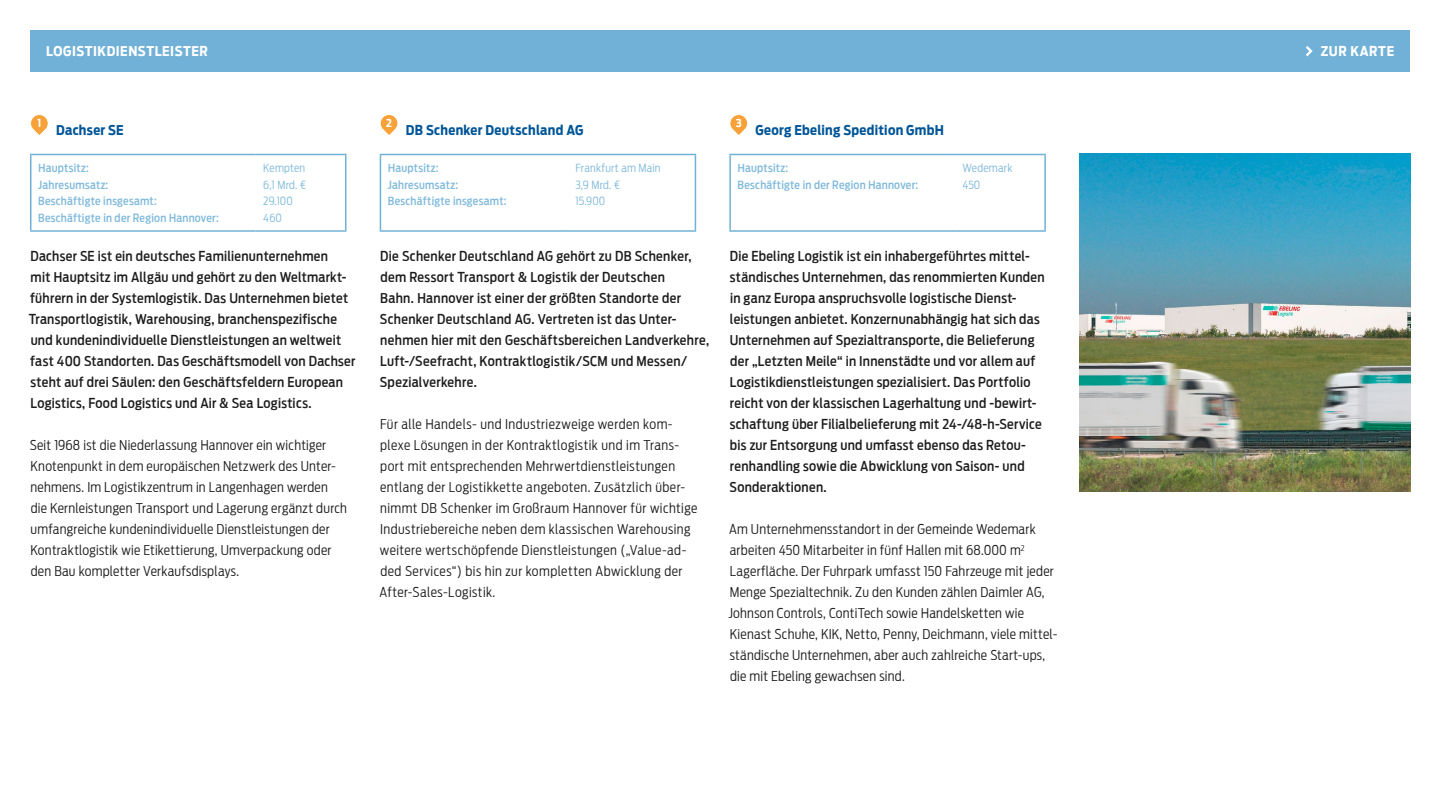
<style>
.page{position:relative;width:1440px;height:810px;background:#fff}
.page>*{position:absolute;margin:0;border:0;box-sizing:border-box;transform-origin:0 0}
.Fließtext{font:500 13.5px/21px "Antenna Cond";letter-spacing:.02em;color:#1c1c1c}
.Fließtext-2{font:300 13.5px/21px "Antenna Cond";letter-spacing:.02em;color:#1c1c1c}
.Headline_Unternehmen{font:700 13.5px "Antenna Cond";letter-spacing:.02em;color:#005698}
.t1{font:700 13.5px "Antenna Cond";letter-spacing:.04em;color:#fff}
.Tabelle{font:500 11.25px "Antenna Cond";letter-spacing:.02em;color:#7fb9db}
.Tabelle_rechts{font:300 11.25px "Antenna Cond";letter-spacing:.015em;color:#7fb9db}
.Zahl{font:700 10.88px "Antenna Cond";color:#fff}
</style>
<div class="page">
<div style="left:30px;top:30px;width:1380px;height:42px;background:#72b1d7"></div>
<svg style="left:1306px;top:46px;width:7px;height:10px"></svg>
<img style="left:1079px;top:154px;width:331px;height:338px">
<svg style="left:30px;top:114px;width:19px;height:21px"></svg>
<hr style="left:345px;top:155px;width:1px;height:75px;background:#70b1d7">
<hr style="left:256px;top:154px;width:90px;height:1px;background:#72b1d7">
<hr style="left:256px;top:230px;width:90px;height:2px;background:#72b1d7">
<hr style="left:30px;top:154px;width:226px;height:1px;background:#72b1d7">
<hr style="left:30px;top:155px;width:2px;height:75px;background:#72b1d7">
<hr style="left:30px;top:230px;width:226px;height:2px;background:#72b1d7">
<svg style="left:380px;top:115px;width:18px;height:20px"></svg>
<hr style="left:380px;top:154px;width:188px;height:1px;background:#72b1d7">
<hr style="left:380px;top:155px;width:1px;height:75px;background:#72b1d7">
<hr style="left:380px;top:230px;width:188px;height:2px;background:#72b1d7">
<hr style="left:568px;top:154px;width:128px;height:1px;background:#72b1d7">
<hr style="left:568px;top:230px;width:128px;height:2px;background:#72b1d7">
<hr style="left:695px;top:155px;width:1px;height:75px;background:#70b1d7">
<svg style="left:730px;top:114px;width:18px;height:21px"></svg>
<hr style="left:729px;top:154px;width:226px;height:1px;background:#72b1d7">
<hr style="left:729px;top:155px;width:2px;height:75px;background:#72b1d7">
<hr style="left:955px;top:154px;width:91px;height:1px;background:#72b1d7">
<hr style="left:729px;top:230px;width:226px;height:2px;background:#72b1d7">
<hr style="left:955px;top:230px;width:91px;height:2px;background:#72b1d7">
<hr style="left:1044px;top:155px;width:2px;height:75px;background:#70b1d7">
<p class="t1" style="left:46px;top:43px;width:163px">LOGISTIKDIENSTLEISTER</p>
<p class="t1" style="left:1321px;top:43px;width:75px">ZUR KARTE</p>
<p class="Zahl" style="left:37px;top:117px;width:5px">1</p>
<p class="Headline_Unternehmen" style="left:56px;top:122px;width:69px">Dachser SE</p>
<p class="Tabelle" style="left:38px;top:162px;width:52px">Hauptsitz:</p>
<p class="Tabelle" style="left:38px;top:178px;width:72px">Jahresumsatz:</p>
<p class="Tabelle" style="left:38px;top:195px;width:120px">Beschäftigte insgesamt:</p>
<p class="Tabelle" style="left:38px;top:211px;width:182px">Beschäftigte in der Region Hannover:</p>
<p class="Tabelle_rechts" style="left:263px;top:162px;width:44px">Kempten</p>
<p class="Tabelle_rechts" style="left:263px;top:178px;width:44px">6,1 Mrd. €</p>
<p class="Tabelle_rechts" style="left:263px;top:195px;width:31px">29.100</p>
<p class="Tabelle_rechts" style="left:263px;top:211px;width:20px">460</p>
<p class="Fließtext" style="left:29px;top:246px;width:328px">Dachser SE ist ein deutsches Familienunternehmen<br>mit Hauptsitz im Allgäu und gehört zu den Weltmarkt&shy;führern in der Systemlogistik. Das Unternehmen bietet Transportlogistik, Warehousing, branchenspezifische und kundenindividuelle Dienstleistungen an weltweit fast 400 Standorten. Das Geschäftsmodell von Dachser steht auf drei Säulen: den Geschäftsfeldern European Logistics, Food Logistics und Air &amp; Sea Logistics.</p>
<p class="Fließtext-2" style="left:30px;top:435px;width:319px">Seit 1968 ist die Niederlassung Hannover ein wichtiger Knotenpunkt in dem europäischen Netzwerk des Unter&shy;nehmens. Im Logistikzentrum in Langenhagen werden<br>die Kernleistungen Transport und Lagerung ergänzt durch umfangreiche kundenindividuelle Dienstleistungen der Kontraktlogistik wie Etikettierung, Umverpackung oder den Bau kompletter Verkaufsdisplays.</p>
<p class="Zahl" style="left:386px;top:117px;width:7px">2</p>
<p class="Headline_Unternehmen" style="left:406px;top:122px;width:179px">DB Schenker Deutschland AG</p>
<p class="Tabelle" style="left:388px;top:162px;width:52px">Hauptsitz:</p>
<p class="Tabelle" style="left:388px;top:178px;width:72px">Jahresumsatz:</p>
<p class="Tabelle" style="left:388px;top:195px;width:120px">Beschäftigte insgesamt:</p>
<p class="Tabelle_rechts" style="left:575px;top:162px;width:87px">Frankfurt am Main</p>
<p class="Tabelle_rechts" style="left:575px;top:178px;width:46px">3,9 Mrd. €</p>
<p class="Tabelle_rechts" style="left:575px;top:195px;width:31px">15.900</p>
<p class="Fließtext" style="left:380px;top:246px;width:331px">Die Schenker Deutschland AG gehört zu DB Schenker, dem Ressort Transport &amp; Logistik der Deutschen<br>Bahn. Hannover ist einer der größten Standorte der Schenker Deutschland AG. Vertreten ist das Unter&shy;nehmen hier mit den Geschäftsbereichen Landverkehre, Luft-/Seefracht, Kontraktlogistik/SCM und Messen/ Spezialverkehre.</p>
<p class="Fließtext-2" style="left:379px;top:414px;width:320px">Für alle Handels- und Industriezweige werden kom&shy;plexe Lösungen in der Kontraktlogistik und im Trans&shy;port mit entsprechenden Mehrwertdienstleistungen entlang der Logistikkette angeboten. Zusätzlich über&shy;nimmt DB Schenker im Großraum Hannover für wichtige Industriebereiche neben dem klassischen Warehousing weitere wertschöpfende Dienstleistungen („Value-ad&shy;ded Services“) bis hin zur kompletten Abwicklung der After-Sales-Logistik.</p>
<p class="Zahl" style="left:736px;top:117px;width:7px">3</p>
<p class="Headline_Unternehmen" style="left:756px;top:122px;width:190px">Georg Ebeling Spedition GmbH</p>
<p class="Tabelle" style="left:738px;top:162px;width:52px">Hauptsitz:</p>
<p class="Tabelle" style="left:738px;top:178px;width:182px">Beschäftigte in der Region Hannover:</p>
<p class="Tabelle_rechts" style="left:963px;top:162px;width:51px">Wedemark</p>
<p class="Tabelle_rechts" style="left:963px;top:178px;width:19px">450</p>
<p class="Fließtext" style="left:730px;top:246px;width:316px">Die Ebeling Logistik ist ein inhabergeführtes mittel&shy;ständisches Unternehmen, das renommierten Kunden in ganz Europa anspruchsvolle logistische Dienst&shy;leistungen anbietet. Konzernunabhängig hat sich das Unternehmen auf Spezialtransporte, die Belieferung der „Letzten Meile“ in Innenstädte und vor allem auf Logistikdienstleistungen spezialisiert. Das Portfolio reicht von der klassischen Lagerhaltung und -bewirt&shy;schaftung über Filialbelieferung mit 24-/48-h-Service bis zur Entsorgung und umfasst ebenso das Retou&shy;renhandling sowie die Abwicklung von Saison- und Sonderaktionen.</p>
<p class="Fließtext-2" style="left:728px;top:519px;width:331px">Am Unternehmensstandort in der Gemeinde Wedemark arbeiten 450 Mitarbeiter in fünf Hallen mit 68.000 m<sup>2<br></sup>Lagerfläche. Der Fuhrpark umfasst 150 Fahrzeuge mit jeder Menge Spezialtechnik. Zu den Kunden zählen Daimler AG, Johnson Controls, ContiTech sowie Handelsketten wie Kienast Schuhe, KIK, Netto, Penny, Deichmann, viele mittel&shy;ständische Unternehmen, aber auch zahlreiche Start-ups, die mit Ebeling gewachsen sind.</p>
</div>
